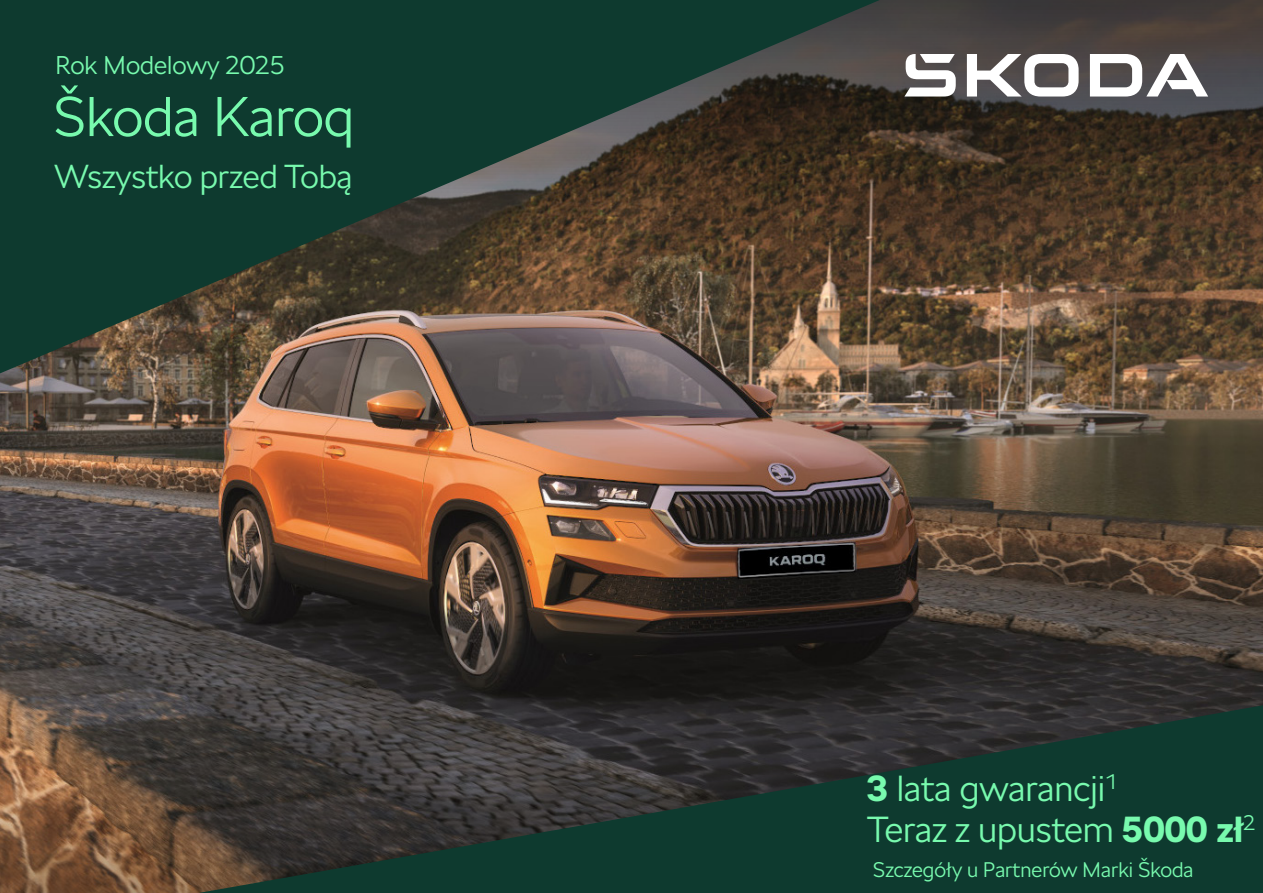
<style>
.page{position:relative;width:1263px;height:893px;background:#fff}
.page>*{position:absolute;margin:0;border:0;box-sizing:border-box;transform-origin:0 0}
._04_Subhead_17pt{font:300 55.5px "SKODA Next";color:#78faae}
._04_Subhead_17pt-2{font:300 36px "SKODA Next";color:#78faae}
._04_Subhead_17pt-3{font:300 33px "SKODA Next";color:#78faae}
._04_Subhead_17pt-4{font:300 25.5px "SKODA Next";color:#78faae}
._04_Subhead_17pt-5{font:300 21px "SKODA Next";color:#78faae}
.s1{font-weight:700}
</style>
<div class="page">
<img style="left:0;top:0;width:1263px;height:893px">
<svg style="left:0;top:0;width:880px;height:373px;background:#344234"></svg>
<svg style="left:198px;top:705px;width:1065px;height:188px;background:#233832"></svg>
<svg style="left:904px;top:54px;width:304px;height:43px"></svg>
<p class="_04_Subhead_17pt-4" style="left:55px;top:47px;width:231px">Rok Modelowy 2025</p>
<p class="_04_Subhead_17pt" style="left:53px;top:79px;width:303px">Škoda Karoq</p>
<p class="_04_Subhead_17pt-3" style="left:54px;top:154px;width:300px">Wszystko przed Tobą</p>
<p class="_04_Subhead_17pt-2" style="left:866px;top:764px;width:253px"><span class="s1">3</span> lata gwarancji<sup>1</sup></p>
<p class="_04_Subhead_17pt-2" style="left:867px;top:805px;width:390px">Teraz z upustem <span class="s1">5000 zł</span><sup>2</sup></p>
<p class="_04_Subhead_17pt-5" style="left:873px;top:855px;width:322px">Szczegóły u Partnerów Marki Škoda</p>
</div>
